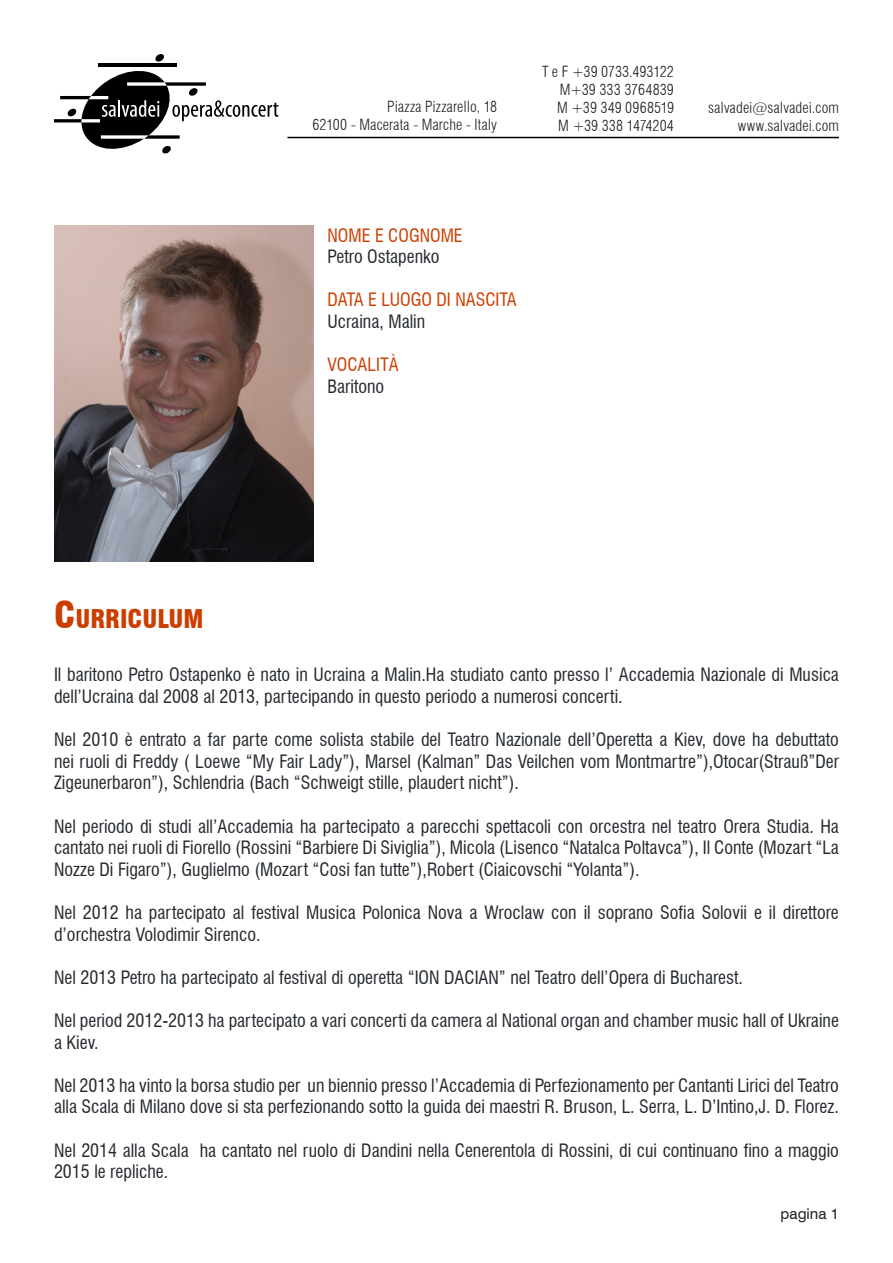
<style>
.page{position:relative;width:893px;height:1263px;background:#fff}
.page>*{position:absolute;margin:0;border:0;box-sizing:border-box;transform-origin:0 0}
.t1{font:900 condensed 25.2px "Swiss 721 BT";color:#cc3e00}
.t2{font:condensed 18px/21.6px "Swiss 721 BT";color:#24292e}
.t3{font:condensed 18px "Swiss 721 BT";color:#cc3e00}
.t4{font:300 condensed 15px "Swiss 721 BT";letter-spacing:.01em;color:#231f20}
.t5{font:15px "Swiss 721 BT";color:#231f20}
.s1{font-size:36px}
</style>
<div class="page">
<hr style="left:287px;top:137px;width:552px;height:1px;background:#000">
<svg style="left:54px;top:54px;width:225px;height:100px"></svg>
<img style="left:54px;top:225px;width:260px;height:336px">
<p class="t1" style="left:54px;top:604px;width:151px"><span class="s1">C</span>URRICULUM</p>
<p class="t4" style="left:387px;top:98px;width:111px">Piazza Pizzarello, 18</p>
<p class="t4" style="left:312px;top:116px;width:186px">62100 - Macerata - Marche - Italy</p>
<p class="t4" style="left:542px;top:63px;width:133px">T e F +39 0733.493122</p>
<p class="t4" style="left:560px;top:81px;width:116px">M+39 333 3764839</p>
<p class="t4" style="left:557px;top:99px;width:118px">M +39 349 0968519</p>
<p class="t4" style="left:558px;top:117px;width:117px">M +39 338 1474204</p>
<p class="t4" style="left:708px;top:99px;width:132px">salvadei@salvadei.com</p>
<p class="t4" style="left:738px;top:117px;width:103px">www.salvadei.com</p>
<p class="t3" style="left:327px;top:224px;width:137px">NOME E COGNOME</p>
<p class="t2" style="left:327px;top:246px;width:114px">Petro Ostapenko</p>
<p class="t3" style="left:327px;top:289px;width:191px">DATA E LUOGO DI NASCITA</p>
<p class="t2" style="left:327px;top:311px;width:99px">Ucraina, Malin</p>
<p class="t3" style="left:327px;top:354px;width:73px">VOCALITÀ</p>
<p class="t2" style="left:327px;top:375px;width:58px">Baritono</p>
<p class="t2" style="left:54px;top:664px;width:786px">Il baritono Petro Ostapenko è nato in Ucraina a Malin.Ha studiato canto presso l’ Accademia Nazionale di Musica dell’Ucraina dal 2008 al 2013, partecipando in questo periodo a numerosi concerti.</p>
<p class="t2" style="left:54px;top:729px;width:786px;text-align:justify">Nel 2010 è entrato a far parte come solista stabile del Teatro Nazionale dell’Operetta a Kiev, dove ha debuttato nei ruoli di Freddy ( Loewe “My Fair Lady”), Marsel (Kalman” Das Veilchen vom Montmartre”),Otocar(Strauß”Der Zigeunerbaron”), Schlendria (Bach “Schweigt stille, plaudert nicht”).</p>
<p class="t2" style="left:54px;top:815px;width:786px;text-align:justify">Nel periodo di studi all’Accademia ha partecipato a parecchi spettacoli con orcestra nel teatro Orera Studia. Ha cantato nei ruoli di Fiorello (Rossini “Barbiere Di Siviglia”), Micola (Lisenco “Natalca Poltavca”), Il Conte (Mozart “La Nozze Di Figaro”), Guglielmo (Mozart “Cosi fan tutte”),Robert (Ciaicovschi “Yolanta”).</p>
<p class="t2" style="left:54px;top:902px;width:786px">Nel 2012 ha partecipato al festival Musica Polonica Nova a Wroclaw con il soprano Sofia Solovii e il direttore d’orchestra Volodimir Sirenco.</p>
<p class="t2" style="left:54px;top:966px;width:691px">Nel 2013 Petro ha partecipato al festival di operetta “ION DACIAN” nel Teatro dell’Opera di Bucharest.</p>
<p class="t2" style="left:54px;top:1010px;width:786px">Nel period 2012-2013 ha partecipato a vari concerti da camera al National organ and chamber music hall of Ukraine a Kiev.</p>
<p class="t2" style="left:54px;top:1074px;width:786px">Nel 2013 ha vinto la borsa studio per un biennio presso l’Accademia di Perfezionamento per Cantanti Lirici del Teatro alla Scala di Milano dove si sta perfezionando sotto la guida dei maestri R. Bruson, L. Serra, L. D’Intino,J. D. Florez.</p>
<p class="t2" style="left:54px;top:1139px;width:786px">Nel 2014 alla Scala ha cantato nel ruolo di Dandini nella Cenerentola di Rossini, di cui continuano fino a maggio<br>2015 le repliche.</p>
<p class="t5" style="left:781px;top:1205px;width:60px">pagina 1</p>
</div>
